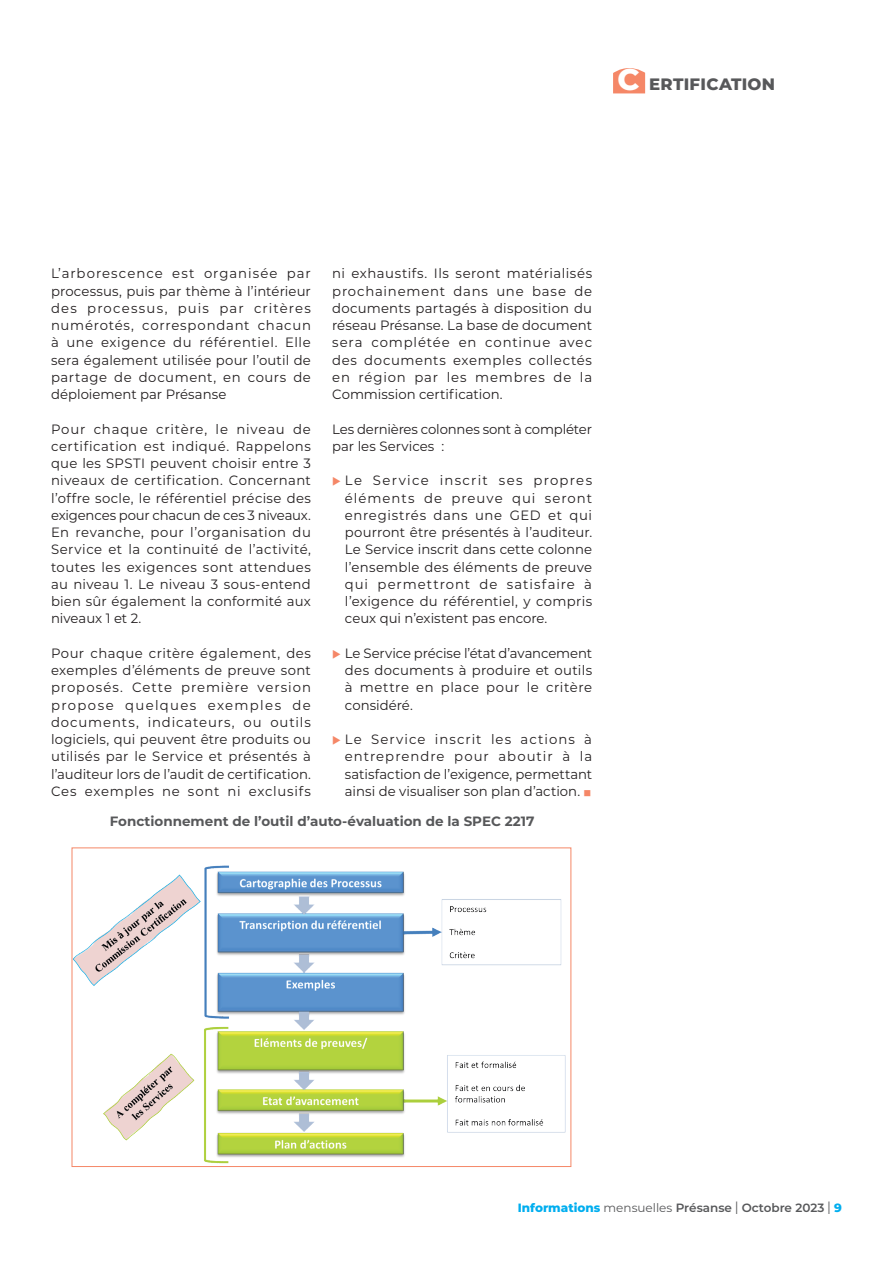
<style>
.page{position:relative;width:893px;height:1263px;background:#fff}
.page>*{position:absolute;margin:0;border:0;box-sizing:border-box;transform-origin:0 0}
.t1{font:800 16.5px "Montserrat";letter-spacing:.02em;color:#57585a}
.Article_Paragraphes{font:13.5px/17.2px "Montserrat";letter-spacing:.01em;color:#231f20;text-align:justify}
.Article_Intertitre_gros{font:700 13.5px "Montserrat";color:#57585a}
.Article_Paragraphes-2{font:13.5px/17.2px "Montserrat";letter-spacing:-.01em;color:#231f20}
.t2{font:600 12px "Montserrat";color:#57585a}
.s1{font-size:30px;color:#fff}
.s2{color:#f58767}
.s3{font-weight:800;color:#00aeef}
.s4{font-weight:400}
.s5{font-weight:400;font-size:16.8px}
</style>
<div class="page">
<svg style="left:613px;top:68px;width:32px;height:25px"></svg>
<img style="left:74px;top:865px;width:492px;height:299px">
<div style="left:72px;top:848px;width:499px;height:319px;border:1px solid #f58767"></div>
<p class="t1" style="left:617px;top:72px;width:159px"><span class="s1">C</span> ERTIFICATION</p>
<p class="Article_Paragraphes" style="left:51px;top:264px;width:261px">L’arborescence est organisée par processus, puis par thème à l’intérieur des processus, puis par critères numérotés, correspondant chacun à une exigence du référentiel. Elle sera également utilisée pour l’outil de partage de document, en cours de déploiement par Présanse</p>
<p class="Article_Paragraphes" style="left:51px;top:420px;width:261px">Pour chaque critère, le niveau de certification est indiqué. Rappelons que les SPSTI peuvent choisir entre 3 niveaux de certification. Concernant l’offre socle, le référentiel précise des exigences pour chacun de ces 3 niveaux.<br>En revanche, pour l’organisation du Service et la continuité de l’activité, toutes les exigences sont attendues au niveau 1. Le niveau 3 sous-entend bien sûr également la conformité aux niveaux 1 et 2.</p>
<p class="Article_Paragraphes" style="left:51px;top:644px;width:261px">Pour chaque critère également, des exemples d’éléments de preuve sont proposés. Cette première version propose quelques exemples de documents, indicateurs, ou outils logiciels, qui peuvent être produits ou utilisés par le Service et présentés à l’auditeur lors de l’audit de certification.<br>Ces exemples ne sont ni exclusifs</p>
<p class="Article_Paragraphes" style="left:332px;top:264px;width:261px">ni exhaustifs. Ils seront matérialisés prochainement dans une base de documents partagés à disposition du réseau Présanse. La base de document sera complétée en continue avec des documents exemples collectés en région par les membres de la Commission certification.</p>
<p class="Article_Paragraphes-2" style="left:332px;top:420px;width:261px">Les dernières colonnes sont à compléter par les Services :</p>
<p class="Article_Paragraphes" style="left:345px;top:471px;width:249px;text-indent:-13px"><span class="s2">◆</span> Le Service inscrit ses propres éléments de preuve qui seront enregistrés dans une GED et qui pourront être présentés à l’auditeur.<br>Le Service inscrit dans cette colonne l’ensemble des éléments de preuve qui permettront de satisfaire à l’exigence du référentiel, y compris ceux qui n’existent pas encore.</p>
<p class="Article_Paragraphes" style="left:345px;top:644px;width:249px;text-indent:-13px"><span class="s2">◆</span> Le Service précise l’état d’avancement des documents à produire et outils à mettre en place pour le critère considéré.</p>
<p class="Article_Paragraphes" style="left:345px;top:730px;width:249px;text-indent:-13px"><span class="s2">◆</span> Le Service inscrit les actions à entreprendre pour aboutir à la satisfaction de l’exigence, permettant ainsi de visualiser son plan d’action. <span class="s2">■</span></p>
<p class="Article_Intertitre_gros" style="left:110px;top:811px;width:426px">Fonctionnement de l’outil d’auto-évaluation de la SPEC 2217</p>
<p class="t2" style="left:518px;top:1199px;width:326px"><span class="s3">Informations</span> <span class="s4">mensuelles</span> Présanse <span class="s5">l</span> Octobre 2023 <span class="s5">l</span> <span class="s3">9</span></p>
</div>
